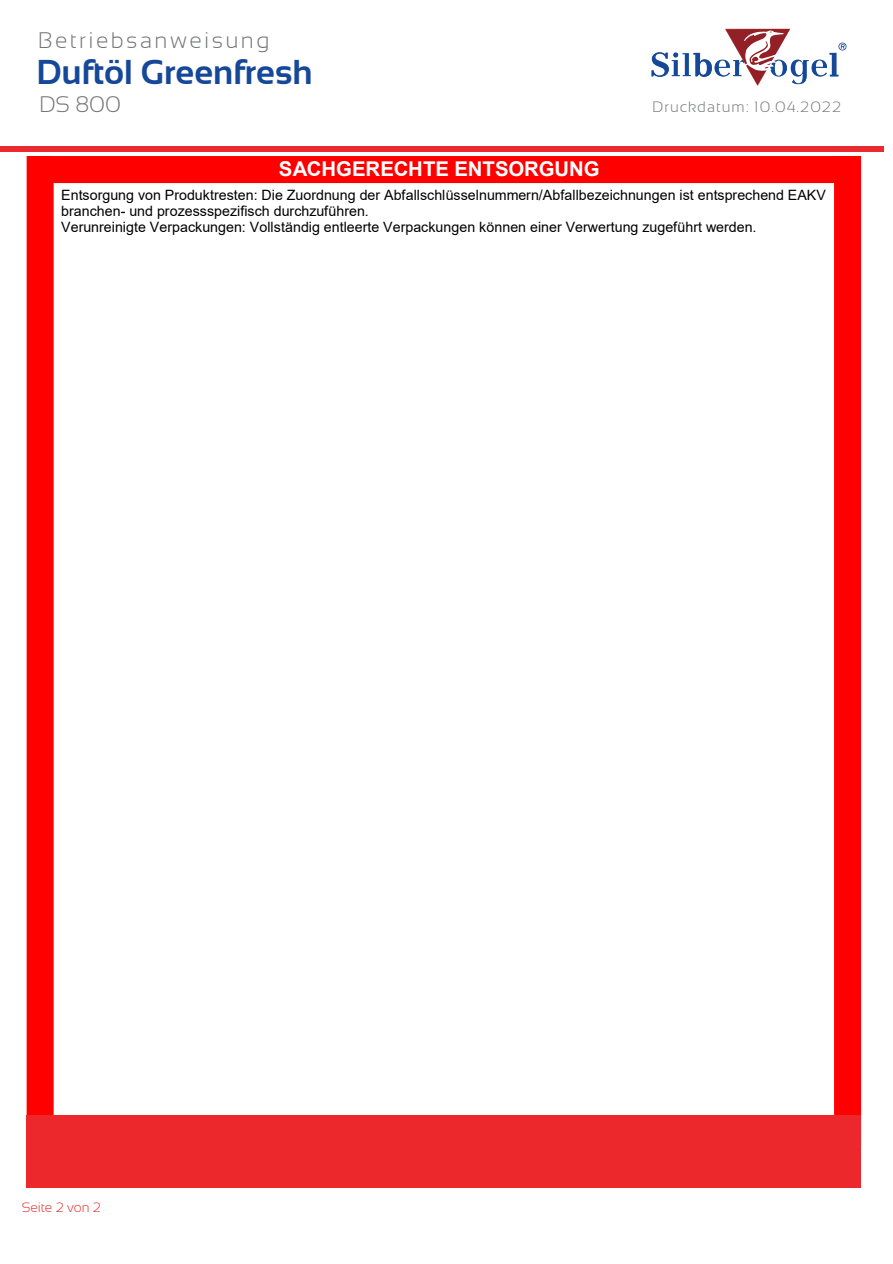
<style>
.page{position:relative;width:893px;height:1264px;background:#fff}
.page>*{position:absolute;margin:0;border:0;box-sizing:border-box;transform-origin:0 0}
.t1{font:700 34.5px "Sansation";color:#164899}
.t2{font:300 22.5px "Sansation";letter-spacing:.11em;color:#727374}
.t3{font:700 20.4px "Arial";color:#fff}
.t4{font:300 15px "Sansation";letter-spacing:.07em;color:#727374}
.t5{font:14.25px/16.4px "Arial";color:#000}
.t6{font:300 13.5px "Sansation";color:#ec282a}
</style>
<div class="page">
<div style="left:834px;top:53px;width:26px;height:1155px;background:#f00"></div>
<div style="left:834px;top:52px;width:27px;height:1157px;border:2px solid #f00"></div>
<div style="left:27px;top:53px;width:26px;height:1155px;background:#f00"></div>
<div style="left:27px;top:52px;width:27px;height:1157px;border:2px solid #f00"></div>
<div style="left:43px;top:157px;width:806px;height:25px;background:#f00"></div>
<div style="left:42px;top:156px;width:808px;height:27px;border:2px solid #f00"></div>
<div style="left:0;top:0;width:892px;height:156px;background:#fff"></div>
<svg style="left:651px;top:29px;width:195px;height:57px"></svg>
<div style="left:0;top:1145px;width:882px;height:118px;background:#fff"></div>
<div style="left:27px;top:1114px;width:833px;height:73px;background:#ed282d"></div>
<div style="left:0;top:146px;width:883px;height:5px;background:#eb292e"></div>
<h2 class="t2" style="left:38px;top:28px;width:233px">Betriebsanweisung</h2>
<h1 class="t1" style="left:36px;top:53px;width:278px">Duftöl Greenfresh</h1>
<h2 class="t2" style="left:39px;top:92px;width:83px">DS 800</h2>
<h3 class="t3" style="left:279px;top:154px;width:322px">SACHGERECHTE ENTSORGUNG</h3>
<p class="t4" style="left:652px;top:99px;width:190px">Druckdatum: 10.04.2022</p>
<p class="t5" style="left:61px;top:186px;width:766px">Entsorgung von Produktresten: Die Zuordnung der Abfallschlüsselnummern/Abfallbezeichnungen ist entsprechend EAKV branchen- und prozessspezifisch durchzuführen.<br>Verunreinigte Verpackungen: Vollständig entleerte Verpackungen können einer Verwertung zugeführt werden.</p>
<p class="t6" style="left:22px;top:1199px;width:81px">Seite 2 von 2</p>
</div>
